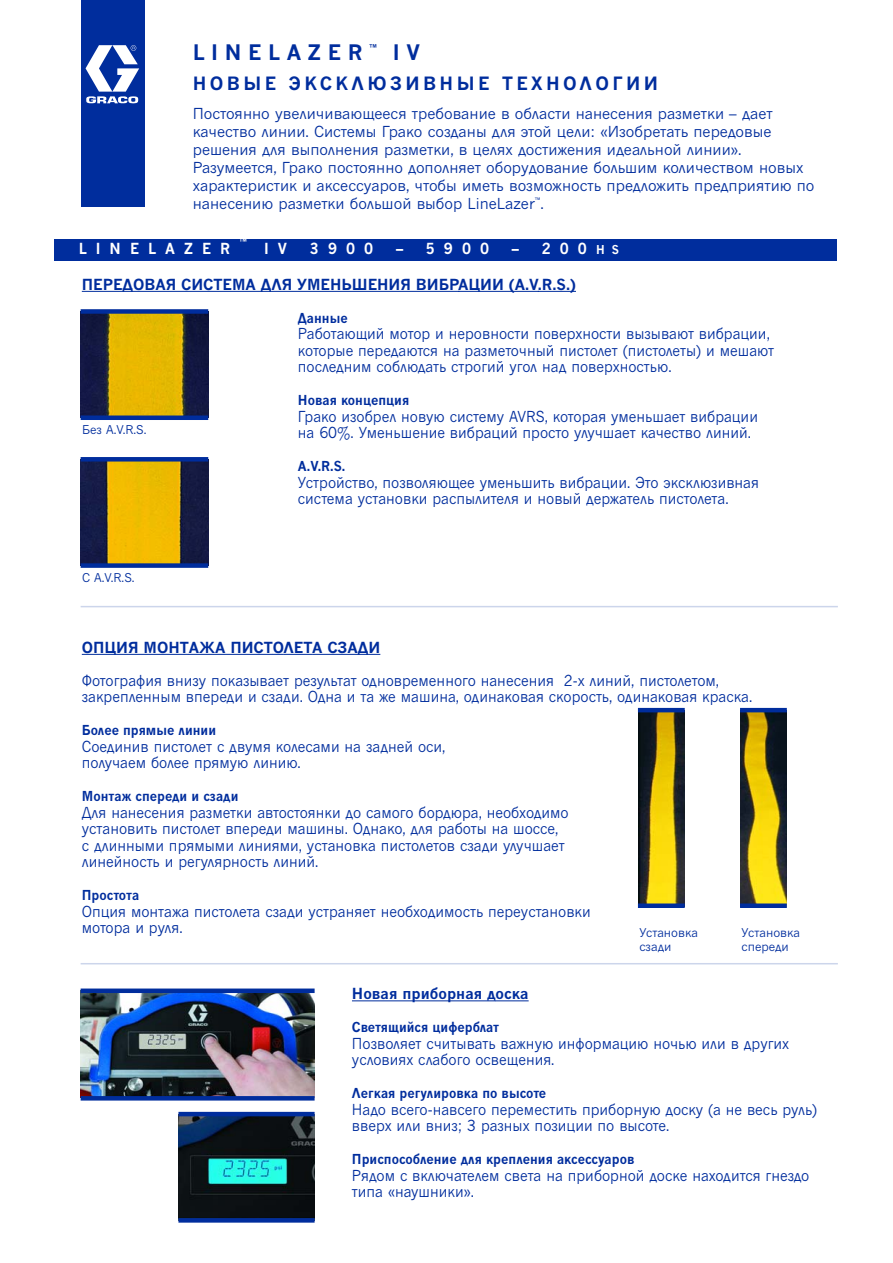
<style>
.page{position:relative;width:893px;height:1263px;background:#fff}
.page>*{position:absolute;margin:0;border:0;box-sizing:border-box;transform-origin:0 0}
.t1{font:700 21px "News Gothic Cyr";letter-spacing:.32em;color:#002d9d}
.t2{font:700 18px "News Gothic Cyr";letter-spacing:.19em;color:#002d9d}
.t3{font:15px/16.5px "News Gothic Cyr";color:#002d9d;scale:.95 1}
.t4{font:15px/18px "News Gothic Cyr";color:#002d9d}
.t5{font:700 15px "News Gothic Cyr";color:#002d9d}
.t6{font:700 15px "News Gothic Cyr";letter-spacing:.635em;color:#fff;scale:.95 1}
.t7{font:700 13.5px "News Gothic Cyr";color:#002d9d;scale:.95 1}
.t8{font:12px/13.5px "News Gothic Cyr";color:#002d9d}
.t9{font:700 10.5px "News Gothic Cyr";color:#fff}
.s1{font-size:12px}
</style>
<div class="page">
<div style="left:54px;top:239px;width:782px;height:21px;background:#002d9d"></div>
<img style="left:81px;top:314px;width:127px;height:102px">
<img style="left:638px;top:712px;width:46px;height:192px">
<img style="left:740px;top:712px;width:46px;height:192px">
<img style="left:81px;top:462px;width:127px;height:101px">
<div style="left:81px;top:309px;width:127px;height:5px;background:#002d9d"></div>
<hr style="left:81px;top:416px;width:127px;height:4px;background:#002d9d">
<div style="left:81px;top:457px;width:127px;height:5px;background:#002d9d"></div>
<hr style="left:638px;top:708px;width:46px;height:4px;background:#002d9d">
<hr style="left:638px;top:904px;width:46px;height:4px;background:#002d9d">
<hr style="left:740px;top:904px;width:46px;height:4px;background:#002d9d">
<hr style="left:740px;top:708px;width:46px;height:4px;background:#002d9d">
<div style="left:81px;top:563px;width:127px;height:5px;background:#002d9d"></div>
<img style="left:81px;top:993px;width:233px;height:103px">
<img style="left:178px;top:1116px;width:136px;height:102px">
<hr style="left:81px;top:606px;width:756px;height:1px;background:#ccd5eb">
<hr style="left:81px;top:963px;width:756px;height:1px;background:#ccd5eb">
<hr style="left:81px;top:989px;width:233px;height:4px;background:#002d9d">
<div style="left:81px;top:1096px;width:233px;height:5px;background:#002d9d"></div>
<hr style="left:178px;top:1112px;width:136px;height:4px;background:#002d9d">
<div style="left:178px;top:1218px;width:136px;height:5px;background:#002d9d"></div>
<div style="left:81px;top:0;width:63px;height:206px;background:#002d9d"></div>
<svg style="left:86px;top:45px;width:53px;height:58px"></svg>
<hr style="left:82px;top:291px;width:377px;height:1px;background:#002d9d">
<hr style="left:458px;top:291px;width:81px;height:1px;background:#002d9d">
<hr style="left:538px;top:291px;width:38px;height:1px;background:#002d9d">
<hr style="left:82px;top:654px;width:107px;height:1px;background:#002d9d">
<hr style="left:189px;top:654px;width:84px;height:1px;background:#002d9d">
<svg style="left:273px;top:654px;width:39px;height:1px"></svg>
<hr style="left:312px;top:654px;width:68px;height:1px;background:#002d9d">
<hr style="left:352px;top:1000px;width:144px;height:1px;background:#002d9d">
<hr style="left:495px;top:1000px;width:33px;height:1px;background:#002d9d">
<h1 class="t1" style="left:193px;top:43px;width:229px">LINELAZER <sup>™</sup> IV</h1>
<p class="t2" style="left:193px;top:76px;width:467px">НОВЫЕ ЭКСКЛЮЗИВНЫЕ ТЕХНОЛОГИИ</p>
<p class="t4" style="left:193px;top:105px;width:623px">Постоянно увеличивающееся требование в области нанесения разметки – дает качество линии. Системы Грако созданы для этой цели: «Изобретать передовые решения для выполнения разметки, в целях достижения идеальной линии».<br>Разумеется, Грако постоянно дополняет оборудование большим количеством новых характеристик и аксессуаров, чтобы иметь возможность предложить предприятию по нанесению разметки большой выбор LineLazer<sup>™</sup>.</p>
<p class="t6" style="left:79px;top:242px;width:161px">LINELAZER</p>
<p class="t9" style="left:239px;top:238px;width:9px">™</p>
<p class="t6" style="left:264px;top:242px;width:26px">I V</p>
<p class="t6" style="left:310px;top:242px;width:68px">3900</p>
<p class="t6" style="left:396px;top:242px;width:100px">– 5900</p>
<p class="t6" style="left:512px;top:242px;width:114px">– 200 <span class="s1">HS</span></p>
<p class="t5" style="left:82px;top:278px;width:495px">ПЕРЕДОВАЯ СИСТЕМА ДЛЯ УМЕНЬШЕНИЯ ВИБРАЦИИ (A.V.R.S.)</p>
<p class="t7" style="left:298px;top:312px;width:54px">Данные</p>
<p class="t3" style="left:298px;top:327px;width:502px">Работающий мотор и неровности поверхности вызывают вибрации, которые передаются на разметочный пистолет (пистолеты) и мешают последним соблюдать строгий угол над поверхностью.</p>
<p class="t7" style="left:298px;top:395px;width:119px">Новая концепция</p>
<p class="t3" style="left:298px;top:409px;width:486px">Грако изобрел новую систему AVRS, которая уменьшает вибрации на 60%. Уменьшение вибраций просто улучшает качество линий.</p>
<p class="t7" style="left:298px;top:461px;width:51px">A.V.R.S.</p>
<p class="t3" style="left:298px;top:475px;width:487px">Устройство, позволяющее уменьшить вибрации. Это эксклюзивная система установки распылителя и новый держатель пистолета.</p>
<p class="t8" style="left:82px;top:424px;width:66px">Без A.V.R.S.</p>
<p class="t8" style="left:82px;top:571px;width:54px">C A.V.R.S.</p>
<p class="t5" style="left:82px;top:641px;width:300px">ОПЦИЯ МОНТАЖА ПИСТОЛЕТА СЗАДИ</p>
<p class="t3" style="left:82px;top:673px;width:707px">Фотография внизу показывает результат одновременного нанесения 2-х линий, пистолетом, закрепленным впереди и сзади. Одна и та же машина, одинаковая скорость, одинаковая краска.</p>
<p class="t7" style="left:82px;top:725px;width:143px">Более прямые линии</p>
<p class="t3" style="left:82px;top:739px;width:384px">Соединив пистолет с двумя колесами на задней оси, получаем более прямую линию.</p>
<p class="t7" style="left:82px;top:791px;width:166px">Монтаж спереди и сзади</p>
<p class="t3" style="left:82px;top:805px;width:514px">Для нанесения разметки автостоянки до самого бордюра, необходимо установить пистолет впереди машины. Однако, для работы на шоссе, с длинными прямыми линиями, установка пистолетов сзади улучшает линейность и регулярность линий.</p>
<p class="t7" style="left:82px;top:890px;width:62px">Простота</p>
<p class="t3" style="left:82px;top:904px;width:537px">Опция монтажа пистолета сзади устраняет необходимость переустановки мотора и руля.</p>
<p class="t8" style="left:639px;top:927px;width:60px">Установка сзади</p>
<p class="t8" style="left:741px;top:927px;width:60px">Установка спереди</p>
<p class="t5" style="left:352px;top:988px;width:178px">Новая приборная доска</p>
<p class="t7" style="left:352px;top:1022px;width:156px">Светящийся циферблат</p>
<p class="t3" style="left:352px;top:1036px;width:462px">Позволяет считывать важную информацию ночью или в других условиях слабого освещения.</p>
<p class="t7" style="left:352px;top:1088px;width:206px">Легкая регулировка по высоте</p>
<p class="t3" style="left:352px;top:1102px;width:491px">Надо всего-навсего переместить приборную доску (а не весь руль) вверх или вниз; 3 разных позиции по высоте.</p>
<p class="t7" style="left:352px;top:1154px;width:299px">Приспособление для крепления аксессуаров</p>
<p class="t3" style="left:352px;top:1168px;width:483px">Рядом с включателем света на приборной доске находится гнездо типа «наушники».</p>
</div>
